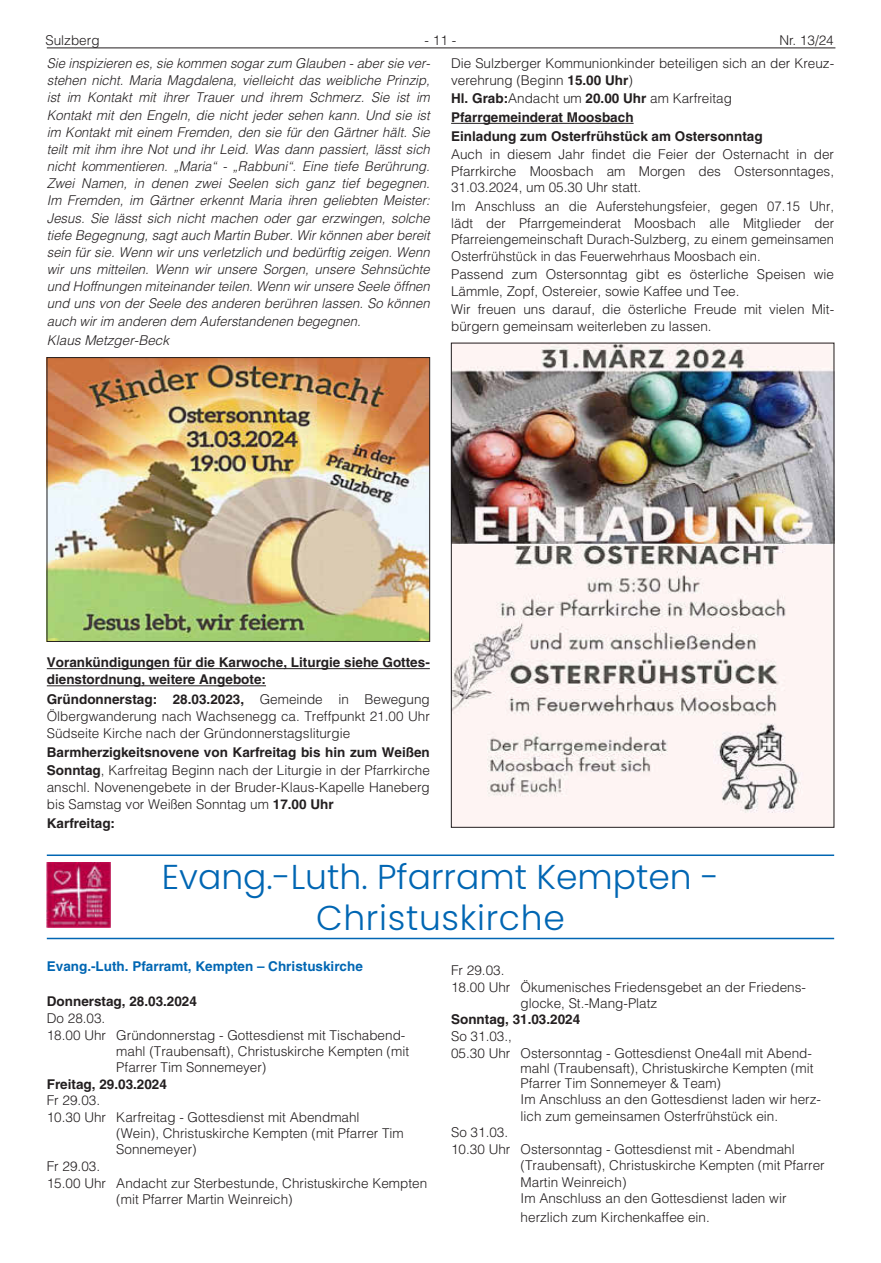
<style>
.page{position:relative;width:881px;height:1263px;background:#fff}
.page>*{position:absolute;margin:0;border:0;box-sizing:border-box;transform-origin:0 0}
.t1{font:300 34.5px/41.4px "Poppins";color:#0166b3;text-align:center}
.t2{font:300 13.5px/16.5px "Helvetica LT";color:#231f20}
.t3{font:italic 300 13.5px/17.1px "Helvetica LT";color:#231f20;text-align:justify}
.t4{font:700 13.5px/18.6px "Helvetica LT";color:#231f20}
.t5{font:700 13.5px "Helvetica LT";color:#0166b3}
.s1{font-weight:700}
.s2{font-weight:300}
</style>
<div class="page">
<hr style="left:47px;top:48px;width:788px;height:1px;background:#231f20">
<hr style="left:47px;top:668px;width:382px;height:1px;background:#231f20">
<hr style="left:47px;top:685px;width:219px;height:1px;background:#231f20">
<img style="left:49px;top:359px;width:378px;height:281px">
<div style="left:47px;top:357px;width:382px;height:285px;border:1px solid #231f20"></div>
<hr style="left:451px;top:123px;width:182px;height:1px;background:#231f20">
<img style="left:453px;top:345px;width:378px;height:480px">
<img style="left:47px;top:863px;width:63px;height:65px">
<hr style="left:47px;top:854px;width:786px;height:2px;background:#0166b3">
<hr style="left:47px;top:938px;width:786px;height:1px;background:#0166b3">
<p class="t2" style="left:45px;top:32px;width:56px">Sulzberg</p>
<p class="t2" style="left:424px;top:32px;width:33px">- 11 -</p>
<p class="t2" style="left:779px;top:32px;width:56px">Nr. 13/24</p>
<p class="t3" style="left:47px;top:55px;width:384px">Sie inspizieren es, sie kommen sogar zum Glauben - aber sie ver&shy;stehen nicht. Maria Magdalena, vielleicht das weibliche Prinzip, ist im Kontakt mit ihrer Trauer und ihrem Schmerz. Sie ist im Kontakt mit den Engeln, die nicht jeder sehen kann. Und sie ist im Kontakt mit einem Fremden, den sie für den Gärtner hält. Sie teilt mit ihm ihre Not und ihr Leid. Was dann passiert, lässt sich nicht kommentieren. „Maria“ - „Rabbuni“. Eine tiefe Berührung.<br>Zwei Namen, in denen zwei Seelen sich ganz tief begegnen.<br>Im Fremden, im Gärtner erkennt Maria ihren geliebten Meister:<br>Jesus. Sie lässt sich nicht machen oder gar erzwingen, solche tiefe Begegnung, sagt auch Martin Buber. Wir können aber bereit sein für sie. Wenn wir uns verletzlich und bedürftig zeigen. Wenn wir uns mitteilen. Wenn wir unsere Sorgen, unsere Sehnsüchte und Hoffnungen miteinander teilen. Wenn wir unsere Seele öffnen und uns von der Seele des anderen berühren lassen. So können auch wir im anderen dem Auferstandenen begegnen.</p>
<p class="t3" style="left:47px;top:331px;width:124px">Klaus Metzger-Beck</p>
<p class="t2" style="left:451px;top:55px;width:384px">Die Sulzberger Kommunionkinder beteiligen sich an der Kreuz&shy;verehrung (Beginn <span class="s1">15.00 Uhr</span>)</p>
<p class="t4" style="left:451px;top:89px;width:313px">Hl. Grab:<span class="s2">Andacht um</span> 20.00 Uhr <span class="s2">am Karfreitag<br></span>Pfarrgemeinderat Moosbach<br>Einladung zum Osterfrühstück am Ostersonntag</p>
<p class="t2" style="left:451px;top:146px;width:384px;text-align:justify">Auch in diesem Jahr findet die Feier der Osternacht in der Pfarrkirche Moosbach am Morgen des Ostersonntages, 31.03.2024, um 05.30 Uhr statt.</p>
<p class="t2" style="left:451px;top:198px;width:384px;text-align:justify">Im Anschluss an die Auferstehungsfeier, gegen 07.15 Uhr, lädt der Pfarrgemeinderat Moosbach alle Mitglieder der Pfarreiengemeinschaft Durach-Sulzberg, zu einem gemeinsamen Osterfrühstück in das Feuerwehrhaus Moosbach ein.</p>
<p class="t2" style="left:451px;top:266px;width:384px">Passend zum Ostersonntag gibt es österliche Speisen wie<br>Lämmle, Zopf, Ostereier, sowie Kaffee und Tee.</p>
<p class="t2" style="left:451px;top:301px;width:384px">Wir freuen uns darauf, die österliche Freude mit vielen Mit&shy;bürgern gemeinsam weiterleben zu lassen.</p>
<p class="t4" style="left:47px;top:654px;width:384px;line-height:17.1px">Vorankündigungen für die Karwoche, Liturgie siehe Gottes&shy;dienstordnung, weitere Angebote:</p>
<p class="t2" style="left:47px;top:690px;width:384px;line-height:17.1px;text-align:justify"><span class="s1">Gründonnerstag: 28.03.2023,</span> Gemeinde in Bewegung Ölbergwanderung nach Wachsenegg ca. Treffpunkt 21.00 Uhr Südseite Kirche nach der Gründonnerstagsliturgie</p>
<p class="t2" style="left:47px;top:744px;width:384px;line-height:17.1px;text-align:justify"><span class="s1">Barmherzigkeitsnovene von Karfreitag bis hin zum Weißen Sonntag</span>, Karfreitag Beginn nach der Liturgie in der Pfarrkirche anschl. Novenengebete in der Bruder-Klaus-Kapelle Haneberg bis Samstag vor Weißen Sonntag um <span class="s1">17.00 Uhr</span></p>
<p class="t4" style="left:47px;top:814px;width:70px">Karfreitag:</p>
<h1 class="t1" style="left:162px;top:856px;width:558px">Evang.-Luth. Pfarramt Kempten -<br>Christuskirche</h1>
<p class="t5" style="left:47px;top:958px;width:317px">Evang.-Luth. Pfarramt, Kempten – Christuskirche</p>
<p class="t4" style="left:47px;top:992px;width:152px">Donnerstag, 28.03.2024</p>
<p class="t2" style="left:47px;top:1010px;width:60px">Do 28.03.</p>
<p class="t2" style="left:47px;top:1026px;width:360px">18.00 Uhr Gründonnerstag - Gottesdienst mit Tischabend-</p>
<p class="t2" style="left:116px;top:1043px;width:294px">mahl (Traubensaft), Christuskirche Kempten (mit</p>
<p class="t2" style="left:116px;top:1059px;width:152px">Pfarrer Tim Sonnemeyer)</p>
<p class="t4" style="left:47px;top:1074px;width:122px">Freitag, 29.03.2024</p>
<p class="t2" style="left:47px;top:1092px;width:55px">Fr 29.03.</p>
<p class="t2" style="left:47px;top:1109px;width:314px">10.30 Uhr Karfreitag - Gottesdienst mit Abendmahl</p>
<p class="t2" style="left:116px;top:1125px;width:289px">(Wein), Christuskirche Kempten (mit Pfarrer Tim</p>
<p class="t2" style="left:116px;top:1141px;width:82px">Sonnemeyer)</p>
<p class="t2" style="left:47px;top:1158px;width:55px">Fr 29.03.</p>
<p class="t2" style="left:47px;top:1175px;width:382px">15.00 Uhr Andacht zur Sterbestunde, Christuskirche Kempten</p>
<p class="t2" style="left:116px;top:1191px;width:178px">(mit Pfarrer Martin Weinreich)</p>
<p class="t2" style="left:451px;top:962px;width:55px">Fr 29.03.</p>
<p class="t2" style="left:451px;top:978px;width:356px">18.00 Uhr Ökumenisches Friedensgebet an der Friedens-</p>
<p class="t2" style="left:520px;top:994px;width:138px">glocke, St.-Mang-Platz</p>
<p class="t4" style="left:451px;top:1010px;width:131px">Sonntag, 31.03.2024</p>
<p class="t2" style="left:451px;top:1027px;width:362px">So 31.03.,<br>05.30 Uhr Ostersonntag - Gottesdienst One4all mit Abend-</p>
<p class="t2" style="left:520px;top:1060px;width:294px;line-height:15px">mahl (Traubensaft), Christuskirche Kempten (mit<br>Pfarrer Tim Sonnemeyer &amp; Team)</p>
<p class="t2" style="left:520px;top:1091px;width:302px">Im Anschluss an den Gottesdienst laden wir herz&shy;lich zum gemeinsamen Osterfrühstück ein.</p>
<p class="t2" style="left:451px;top:1124px;width:59px">So 31.03.</p>
<p class="t2" style="left:451px;top:1141px;width:345px">10.30 Uhr Ostersonntag - Gottesdienst mit - Abendmahl</p>
<p class="t2" style="left:520px;top:1157px;width:305px">(Traubensaft), Christuskirche Kempten (mit Pfarrer</p>
<p class="t2" style="left:520px;top:1173px;width:107px">Martin Weinreich)</p>
<p class="t2" style="left:520px;top:1190px;width:267px">Im Anschluss an den Gottesdienst laden wir</p>
<p class="t2" style="left:520px;top:1208px;width:191px">herzlich zum Kirchenkaffee ein.</p>
</div>
